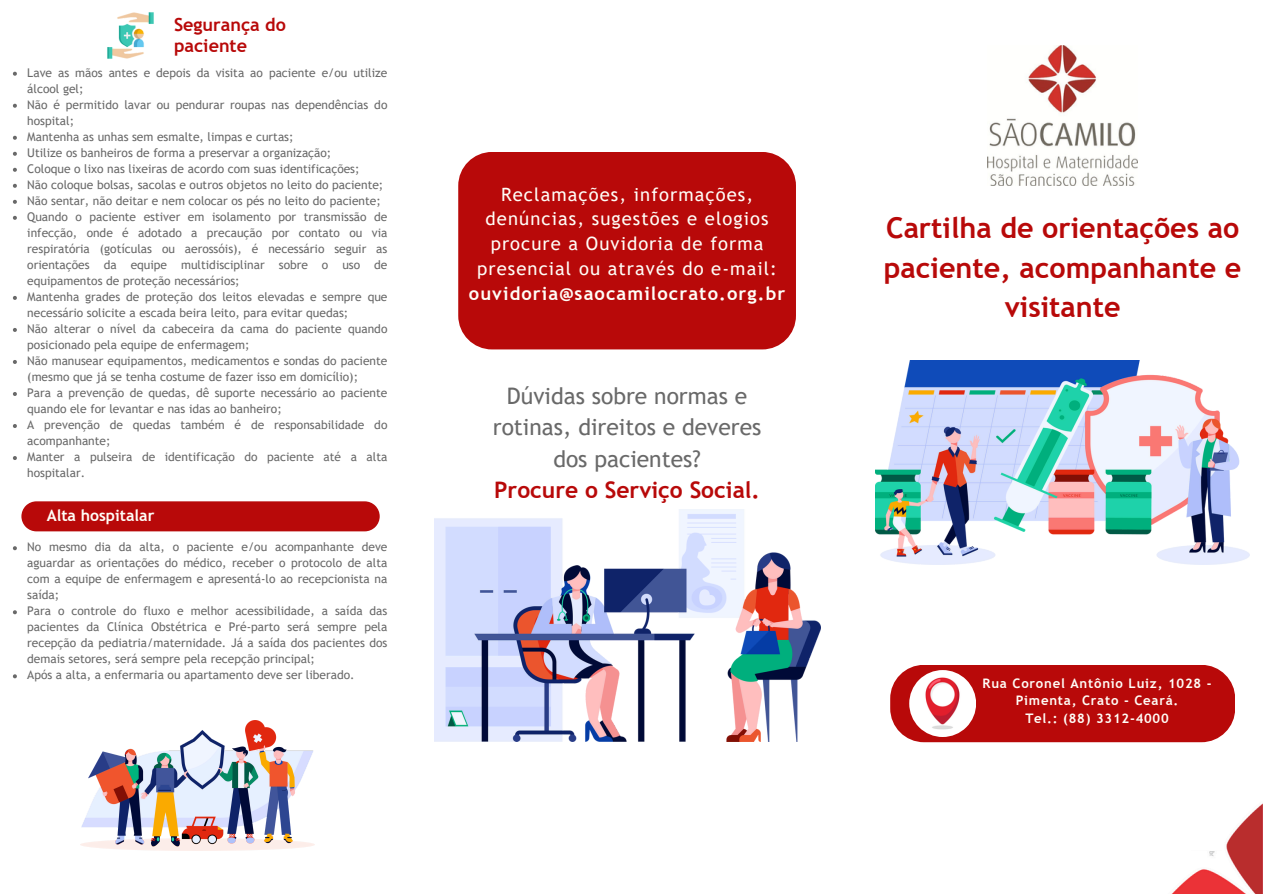
<style>
.page{position:relative;width:1263px;height:894px;background:#fff}
.page>*{position:absolute;margin:0;border:0;box-sizing:border-box;transform-origin:0 0}
.t1{font:700 28.65px/39.3px "Trebuchet MS";color:#b80909;text-align:center}
.t2{font:22.8px/31.5px "Trebuchet MS";color:#696969;text-align:center}
.t3{font:18.45px/24.8px "Trebuchet MS";letter-spacing:.06em;color:#fffdf7;text-align:center}
.t4{font:700 18px/21.3px "Trebuchet MS";color:#b80909}
.t5{font:700 15.75px "Trebuchet MS";color:#fffdf7}
.t6{font:700 13.2px/17.5px "Trebuchet MS";letter-spacing:.06em;color:#fffdf7;text-align:center}
.t7{font:12px/16px "Trebuchet MS";color:#696969}
.s1{font-weight:700}
.s2{font-weight:700;color:#b80909}
</style>
<div class="page">
<div style="left:458px;top:152px;width:338px;height:197px;background:#b80909;border-radius:34px"></div>
<img style="left:434px;top:509px;width:386px;height:232px">
<img style="left:107px;top:12px;width:47px;height:47px">
<img style="left:876px;top:361px;width:373px;height:203px">
<img style="left:988px;top:45px;width:149px;height:140px">
<div style="left:890px;top:664px;width:345px;height:78px;background:#b80909;border-radius:34px"></div>
<img style="left:909px;top:670px;width:67px;height:66px">
<div style="left:21px;top:501px;width:359px;height:30px;background:#b80909"></div>
<img style="left:80px;top:720px;width:234px;height:130px">
<svg style="left:13px;top:72px;width:4px;height:4px"></svg>
<svg style="left:13px;top:104px;width:4px;height:4px"></svg>
<svg style="left:13px;top:136px;width:4px;height:4px"></svg>
<svg style="left:13px;top:152px;width:4px;height:4px"></svg>
<svg style="left:13px;top:168px;width:4px;height:4px"></svg>
<svg style="left:13px;top:184px;width:4px;height:4px"></svg>
<svg style="left:13px;top:200px;width:4px;height:4px"></svg>
<svg style="left:13px;top:216px;width:4px;height:4px"></svg>
<svg style="left:13px;top:296px;width:4px;height:4px"></svg>
<svg style="left:13px;top:328px;width:4px;height:4px"></svg>
<svg style="left:13px;top:360px;width:4px;height:4px"></svg>
<svg style="left:13px;top:392px;width:4px;height:4px"></svg>
<svg style="left:13px;top:424px;width:4px;height:4px"></svg>
<svg style="left:13px;top:456px;width:4px;height:4px"></svg>
<svg style="left:13px;top:546px;width:4px;height:4px"></svg>
<svg style="left:13px;top:610px;width:4px;height:4px"></svg>
<svg style="left:13px;top:674px;width:4px;height:4px"></svg>
<img style="left:1172px;top:803px;width:91px;height:90px">
<img style="left:1191px;top:803px;width:31px;height:47px">
<p class="t4" style="left:174px;top:14px;width:113px">Segurança do paciente</p>
<p class="t7" style="left:27px;top:64px;width:362px">Lave as mãos antes e depois da visita ao paciente e/ou utilize álcool gel;</p>
<p class="t7" style="left:27px;top:96px;width:362px">Não é permitido lavar ou pendurar roupas nas dependências do hospital;</p>
<p class="t7" style="left:27px;top:128px;width:268px">Mantenha as unhas sem esmalte, limpas e curtas;</p>
<p class="t7" style="left:27px;top:144px;width:306px">Utilize os banheiros de forma a preservar a organização;</p>
<p class="t7" style="left:27px;top:160px;width:334px">Coloque o lixo nas lixeiras de acordo com suas identificações;</p>
<p class="t7" style="left:27px;top:176px;width:358px">Não coloque bolsas, sacolas e outros objetos no leito do paciente;</p>
<p class="t7" style="left:27px;top:192px;width:355px">Não sentar, não deitar e nem colocar os pés no leito do paciente;</p>
<h5 class="t7" style="left:27px;top:208px;width:362px;text-align:justify">Quando o paciente estiver em isolamento por transmissão de infecção, onde é adotado a precaução por contato ou via respiratória (gotículas ou aerossóis), é necessário seguir as orientações da equipe multidisciplinar sobre o uso de equipamentos de proteção necessários;</h5>
<p class="t7" style="left:27px;top:288px;width:362px">Mantenha grades de proteção dos leitos elevadas e sempre que necessário solicite a escada beira leito, para evitar quedas;</p>
<p class="t7" style="left:27px;top:320px;width:362px">Não alterar o nível da cabeceira da cama do paciente quando posicionado pela equipe de enfermagem;</p>
<p class="t7" style="left:27px;top:352px;width:362px">Não manusear equipamentos, medicamentos e sondas do paciente (mesmo que já se tenha costume de fazer isso em domicílio);</p>
<p class="t7" style="left:27px;top:384px;width:362px">Para a prevenção de quedas, dê suporte necessário ao paciente quando ele for levantar e nas idas ao banheiro;</p>
<h4 class="t7" style="left:27px;top:416px;width:362px">A prevenção de quedas também é de responsabilidade do acompanhante;</h4>
<h2 class="t7" style="left:27px;top:448px;width:362px">Manter a pulseira de identificação do paciente até a alta hospitalar.</h2>
<h1 class="t5" style="left:47px;top:506px;width:109px">Alta hospitalar</h1>
<p class="t7" style="left:27px;top:538px;width:362px;text-align:justify">No mesmo dia da alta, o paciente e/ou acompanhante deve aguardar as orientações do médico, receber o protocolo de alta com a equipe de enfermagem e apresentá-lo ao recepcionista na saída;</p>
<p class="t7" style="left:27px;top:602px;width:362px;text-align:justify">Para o controle do fluxo e melhor acessibilidade, a saída das pacientes da Clínica Obstétrica e Pré-parto será sempre pela recepção da pediatria/maternidade. Já a saída dos pacientes dos demais setores, será sempre pela recepção principal;</p>
<h6 class="t7" style="left:27px;top:666px;width:329px">Após a alta, a enfermaria ou apartamento deve ser liberado.</h6>
<p class="t3" style="left:469px;top:181px;width:318px">Reclamações, informações, denúncias, sugestões e elogios procure a Ouvidoria de forma presencial ou através do e-mail: <span class="s1">ouvidoria@saocamilocrato.org.br</span></p>
<p class="t2" style="left:493px;top:379px;width:270px">Dúvidas sobre normas e rotinas, direitos e deveres dos pacientes?<br><span class="s2">Procure o Serviço Social.</span></p>
<p class="t1" style="left:884px;top:208px;width:359px">Cartilha de orientações ao paciente, acompanhante e visitante</p>
<p class="t6" style="left:983px;top:674px;width:230px">Rua Coronel Antônio Luiz, 1028 -<br>Pimenta, Crato - Ceará.<br>Tel.: (88) 3312-4000</p>
</div>
